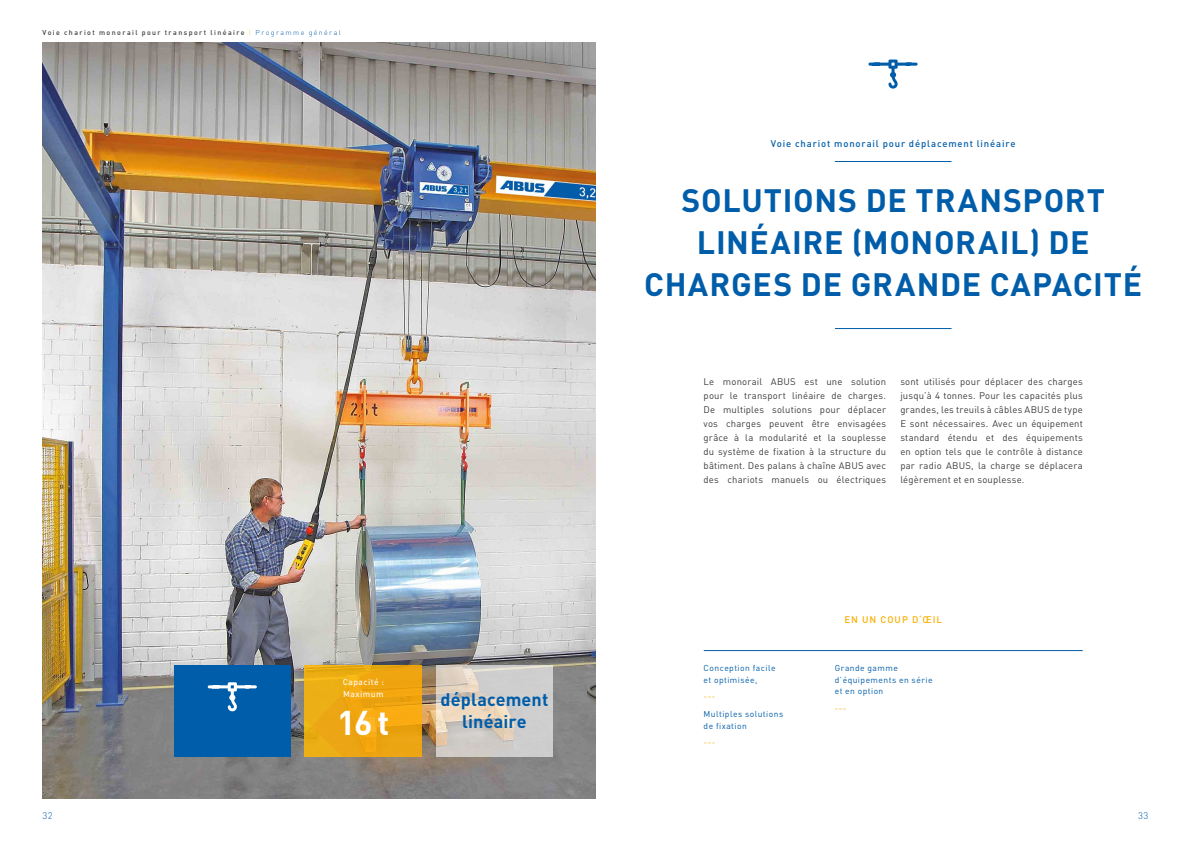
<style>
.page{position:relative;width:1191px;height:842px;background:#fff}
.page>*{position:absolute;margin:0;border:0;box-sizing:border-box;transform-origin:0 0}
.t1{font:700 34px "DIN Pro";color:#fff}
.t2{font:700 32px/42px "DIN Pro";letter-spacing:.02em;color:#005da9;text-align:center}
.t3{font:700 18px/21.6px "DIN Pro";letter-spacing:.005em;color:#005da9;text-align:center}
.t4{font:9.5px/14px "DIN Pro";letter-spacing:.02em;color:#3c3c3b;text-align:justify}
.t5{font:500 9.5px "DIN Pro";letter-spacing:.09em;color:#005da9}
.t6{font:500 9.5px "DIN Pro";letter-spacing:.105em;color:#f9b000}
.t7{font:300 9.5px "DIN Pro";color:#005da9}
.t8{font:8.5px/11.5px "DIN Pro";letter-spacing:.055em;color:#005da9}
.t9{font:500 8.5px/11.5px "DIN Pro";letter-spacing:.055em;color:#fff}
.t10{font:8.5px "DIN Pro";color:#f9b000}
.t11{font:500 7px "DIN Pro";letter-spacing:.2em;color:#3c3c3b}
.s1{font-weight:300;color:#f9b000}
.s2{font-weight:300;color:#005da9}
</style>
<div class="page">
<img style="left:43px;top:42px;width:552px;height:756px">
<svg style="left:305px;top:665px;width:117px;height:91px;background:#eea811"></svg>
<div style="left:174px;top:665px;width:117px;height:91px;background:#005da9"></div>
<svg style="left:208px;top:682px;width:49px;height:29px"></svg>
<svg style="left:868px;top:60px;width:49px;height:29px"></svg>
<svg style="left:436px;top:665px;width:117px;height:91px;background:#d5cec6"></svg>
<hr style="left:704px;top:650px;width:378px;height:1px;background:#005da9">
<hr style="left:835px;top:161px;width:116px;height:1px;background:#005da9">
<hr style="left:835px;top:328px;width:116px;height:1px;background:#005da9">
<p class="t11" style="left:43px;top:27px;width:300px">Voie chariot monorail pour transport linéaire <span class="s1">|</span> <span class="s2">Programme général</span></p>
<p class="t9" style="left:342px;top:675px;width:43px">Capacité :<br>Maximum</p>
<p class="t1" style="left:337px;top:694px;width:54px">16t</p>
<p class="t3" style="left:440px;top:687px;width:109px">déplacement linéaire</p>
<p class="t5" style="left:771px;top:135px;width:246px">Voie chariot monorail pour déplacement linéaire</p>
<p class="t2" style="left:644px;top:175px;width:499px">SOLUTIONS DE TRANSPORT<br>LINÉAIRE (MONORAIL) DE<br>CHARGES DE GRANDE CAPACITÉ</p>
<p class="t4" style="left:703px;top:374px;width:184px">Le monorail ABUS est une solution pour le transport linéaire de charges.<br>De multiples solutions pour déplacer vos charges peuvent être envisagées grâce à la modularité et la souplesse du système de fixation à la structure du bâtiment. Des palans à chaîne ABUS avec des chariots manuels ou électriques</p>
<p class="t4" style="left:900px;top:374px;width:184px">sont utilisés pour déplacer des charges jusqu’à 4 tonnes. Pour les capacités plus grandes, les treuils à câbles ABUS de type E sont nécessaires. Avec un équipement standard étendu et des équipements en option tels que le contrôle à distance par radio ABUS, la charge se déplacera légèrement et en souplesse.</p>
<p class="t8" style="left:703px;top:661px;width:73px">Conception facile et optimisée,</p>
<p class="t10" style="left:703px;top:690px;width:13px">---</p>
<p class="t8" style="left:703px;top:708px;width:81px">Multiples solutions de fixation</p>
<p class="t10" style="left:703px;top:736px;width:13px">---</p>
<p class="t6" style="left:844px;top:612px;width:99px">EN UN COUP D‘ŒIL</p>
<p class="t8" style="left:834px;top:661px;width:99px">Grande gamme d’équipements en série et en option</p>
<p class="t10" style="left:834px;top:702px;width:13px">---</p>
<p class="t7" style="left:43px;top:808px;width:12px">32</p>
<p class="t7" style="left:1138px;top:808px;width:12px">33</p>
</div>
